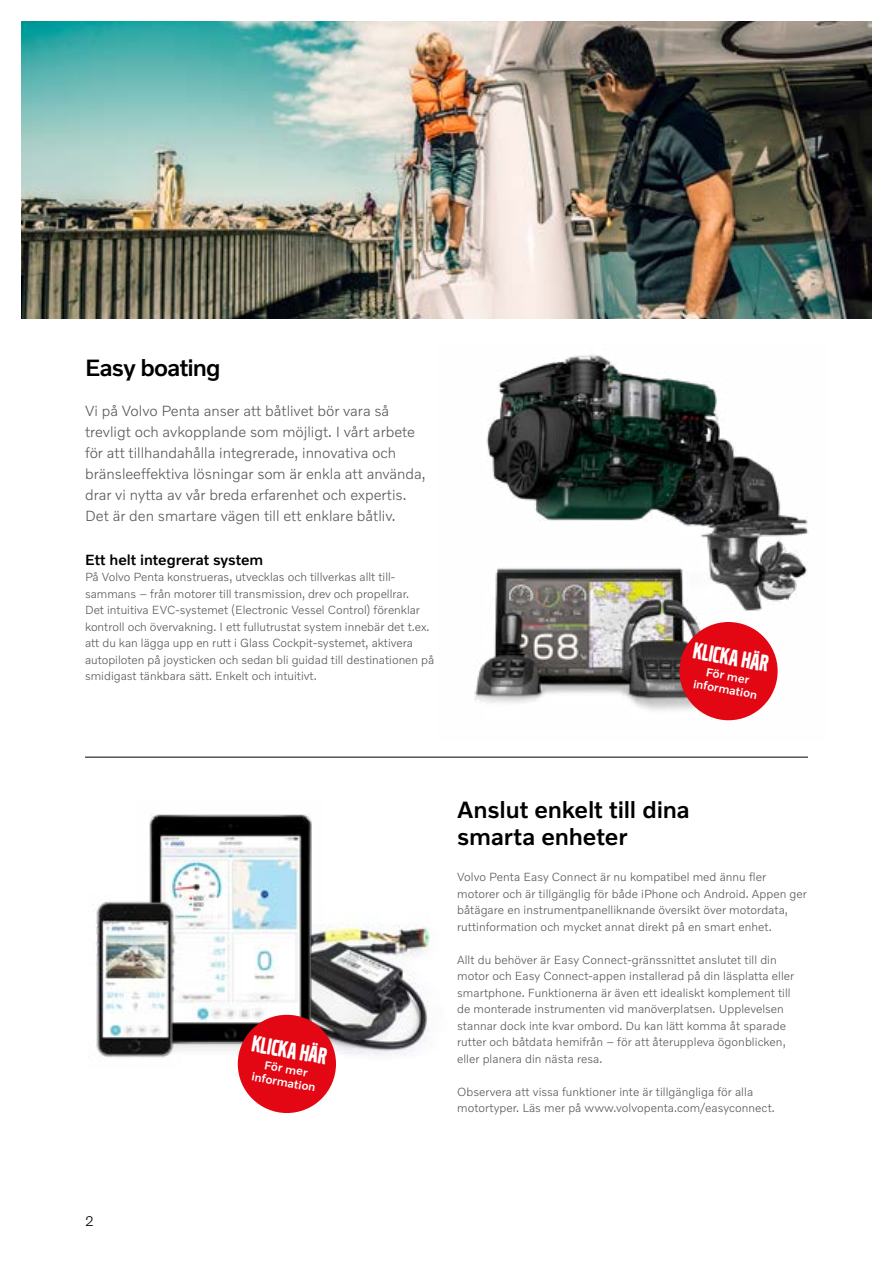
<style>
.page{position:relative;width:893px;height:1263px;background:#fff}
.page>*{position:absolute;margin:0;border:0;box-sizing:border-box;transform-origin:0 0}
.t1{font:24.3px "Volvo Broad Pro";color:#fff}
.t2{font:500 24px/27px "Volvo Novum";letter-spacing:-.01em;color:#000}
.t3{font:500 24px "Volvo Novum";letter-spacing:-.03em;color:#000}
.t4{font:300 15px/21px "Volvo Novum";color:#575756}
.t5{font:500 15px "Volvo Novum";color:#000}
.t6{font:300 14.25px "Volvo Novum";color:#000}
.t7{font:300 12px/16.5px "Volvo Novum";letter-spacing:.005em;color:#575756}
.t8{font:500 12px/13.5px "Volvo Novum";color:#fff;text-align:center}
</style>
<div class="page">
<img style="left:21px;top:21px;width:851px;height:298px">
<img style="left:474px;top:354px;width:334px;height:367px">
<hr style="left:85px;top:757px;width:723px;height:1px;background:#000">
<img style="left:323px;top:917px;width:107px;height:140px">
<img style="left:149px;top:814px;width:174px;height:240px">
<img style="left:96px;top:893px;width:85px;height:165px">
<div style="left:679px;top:622px;width:99px;height:98px;background:#e30613;border-radius:50%"></div>
<div style="left:238px;top:1015px;width:98px;height:98px;background:#e30613;border-radius:50%"></div>
<h2 class="t3" style="left:85px;top:352px;width:137px">Easy boating</h2>
<p class="t4" style="left:85px;top:399px;width:342px">Vi på Volvo Penta anser att båtlivet bör vara så trevligt och avkopplande som möjligt. I vårt arbete för att tillhandahålla integrerade, innovativa och bränsleeffektiva lösningar som är enkla att använda, drar vi nytta av vår breda erfarenhet och expertis.<br>Det är den smartare vägen till ett enklare båtliv.</p>
<p class="t5" style="left:85px;top:550px;width:180px">Ett helt integrerat system</p>
<p class="t7" style="left:85px;top:568px;width:351px">På Volvo Penta konstrueras, utvecklas och tillverkas allt till&shy;sammans – från motorer till transmission, drev och propellrar.<br>Det intuitiva EVC-systemet (Electronic Vessel Control) förenklar kontroll och övervakning. I ett fullutrustat system innebär det t.ex. att du kan lägga upp en rutt i Glass Cockpit-systemet, aktivera autopiloten på joysticken och sedan bli guidad till destinationen på smidigast tänkbara sätt. Enkelt och intuitivt.</p>
<h1 class="t1" style="left:696px;top:639px;width:77px;rotate:10deg">KLicka här</h1>
<p class="t8" style="left:697px;top:663px;width:66px;rotate:10deg">För mer information</p>
<p class="t6" style="left:85px;top:1212px;width:10px">2</p>
<h1 class="t1" style="left:254px;top:1032px;width:77px;rotate:10deg">KLicka här</h1>
<p class="t8" style="left:255px;top:1056px;width:66px;rotate:10deg">För mer information</p>
<h2 class="t2" style="left:457px;top:795px;width:234px">Anslut enkelt till dina smarta enheter</h2>
<p class="t7" style="left:457px;top:868px;width:351px">Volvo Penta Easy Connect är nu kompatibel med ännu fler motorer och är tillgänglig för både iPhone och Android. Appen ger båtägare en instrumentpanelliknande översikt över motordata, ruttinformation och mycket annat direkt på en smart enhet.</p>
<p class="t7" style="left:457px;top:951px;width:339px">Allt du behöver är Easy Connect-gränssnittet anslutet till din motor och Easy Connect-appen installerad på din läsplatta eller smartphone. Funktionerna är även ett idealiskt komplement till de monterade instrumenten vid manöverplatsen. Upplevelsen stannar dock inte kvar ombord. Du kan lätt komma åt sparade rutter och båtdata hemifrån – för att återuppleva ögonblicken, eller planera din nästa resa.</p>
<p class="t7" style="left:457px;top:1083px;width:319px">Observera att vissa funktioner inte är tillgängliga för alla motortyper. Läs mer på www.volvopenta.com/easyconnect.</p>
</div>
